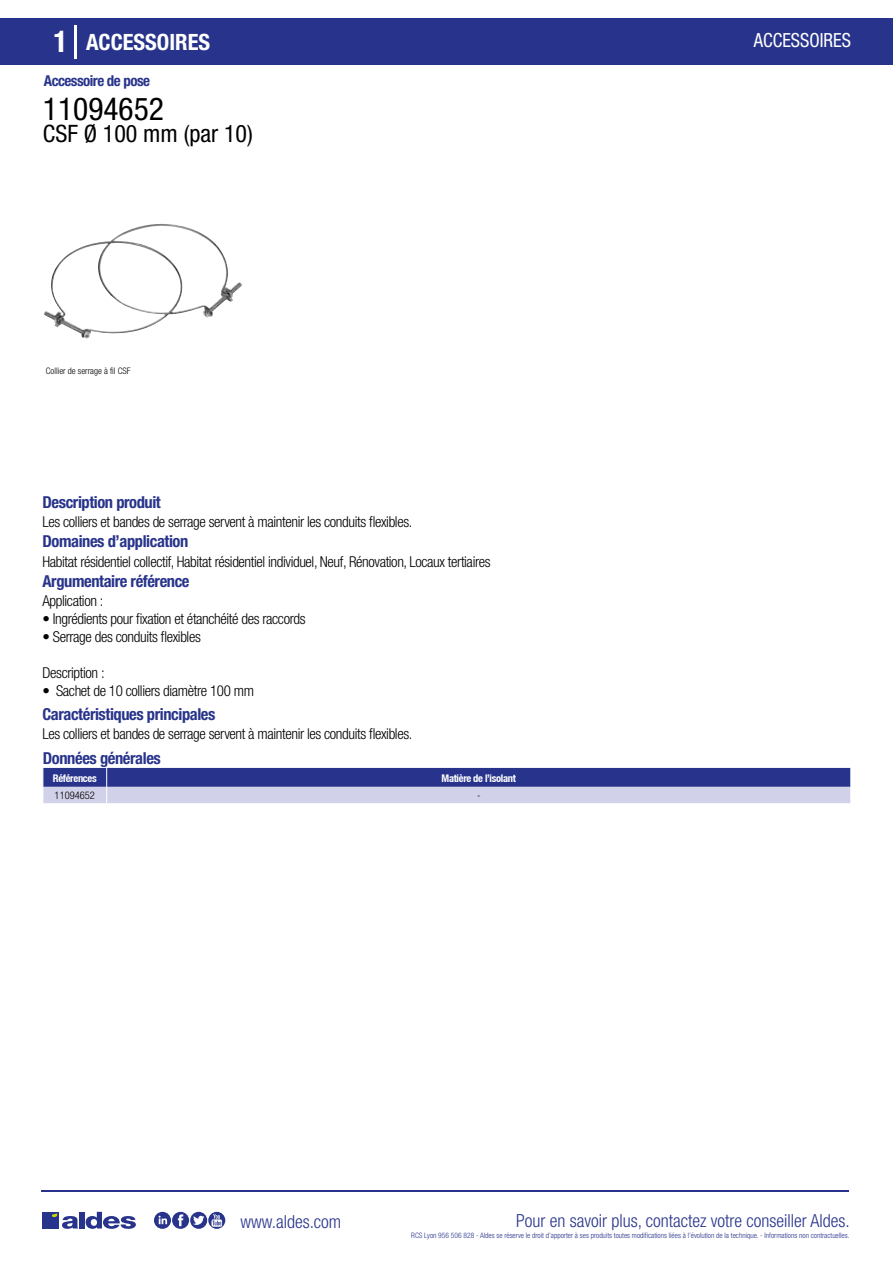
<style>
.page{position:relative;width:893px;height:1263px;background:#fff}
.page>*{position:absolute;margin:0;border:0;box-sizing:border-box;transform-origin:0 0}
.t1{font:condensed 31.5px "Helvetica Neue LT Std";color:#000}
.t2{font:condensed 24px "Helvetica Neue LT Std";color:#000}
.t3{font:700 condensed 22.5px "Helvetica Neue LT Std";color:#fff}
.t4{font:condensed 19.5px "Helvetica Neue LT Std";color:#fff;scale:.95 1}
.t5{font:300 condensed 18px "Helvetica Neue";color:#28348b}
.t6{font:700 condensed 16.5px "Helvetica Neue LT Std";letter-spacing:-.025em;color:#28348b}
.t7{font:300 condensed 15px "Helvetica Neue LT Std";letter-spacing:-.025em;color:#000}
.t8{font:700 condensed 15px "Helvetica Neue LT Std";letter-spacing:-.035em;color:#28348b}
.t9{font:700 condensed 10.5px "Helvetica Neue";letter-spacing:-.03em;color:#fff}
.t10{font:300 condensed 10.5px "Helvetica Neue";color:#000}
.t11{font:300 condensed 9px "Helvetica Neue";color:#000}
.t12{font:300 condensed 7.5px "Helvetica Neue";color:#28348b}
.s1{font-size:30px}
</style>
<div class="page">
<div style="left:0;top:18px;width:893px;height:46px;background:#28348b"></div>
<hr style="left:74px;top:25px;width:2px;height:33px;background:#fff">
<svg style="left:44px;top:224px;width:198px;height:115px"></svg>
<svg style="left:43px;top:768px;width:808px;height:35px;background:#777db7"></svg>
<hr style="left:41px;top:1190px;width:808px;height:1px;background:#28348b">
<svg style="left:154px;top:1212px;width:71px;height:17px"></svg>
<div style="left:42px;top:1212px;width:17px;height:16px;background:#28348b"></div>
<div style="left:79px;top:1212px;width:5px;height:16px;background:#28348b"></div>
<svg style="left:86px;top:1212px;width:50px;height:17px"></svg>
<svg style="left:52px;top:1213px;width:26px;height:16px"></svg>
<h3 class="t3" style="left:54px;top:28px;width:158px"><span class="s1">1</span> ACCESSOIRES</h3>
<h3 class="t4" style="left:754px;top:29px;width:104px">ACCESSOIRES</h3>
<p class="t8" style="left:44px;top:71px;width:108px">Accessoire de pose</p>
<h1 class="t1" style="left:43px;top:91px;width:122px">11094652</h1>
<h2 class="t2" style="left:43px;top:120px;width:211px">CSF Ø 100 mm (par 10)</h2>
<p class="t11" style="left:46px;top:365px;width:86px">Collier de serrage à fil CSF</p>
<p class="t6" style="left:43px;top:492px;width:120px">Description produit</p>
<p class="t6" style="left:43px;top:531px;width:147px">Domaines d’application</p>
<p class="t7" style="left:43px;top:513px;width:371px">Les colliers et bandes de serrage servent à maintenir les conduits flexibles.</p>
<p class="t7" style="left:43px;top:553px;width:450px">Habitat résidentiel collectif, Habitat résidentiel individuel, Neuf, Rénovation, Locaux tertiaires</p>
<p class="t6" style="left:43px;top:571px;width:149px">Argumentaire référence</p>
<p class="t7" style="left:43px;top:592px;width:62px">Application :</p>
<p class="t7" style="left:43px;top:610px;width:265px">• Ingrédients pour fixation et étanchéité des raccords</p>
<p class="t7" style="left:43px;top:628px;width:160px">• Serrage des conduits flexibles</p>
<p class="t7" style="left:43px;top:664px;width:64px">Description :</p>
<p class="t7" style="left:43px;top:682px;width:213px">• Sachet de 10 colliers diamètre 100 mm</p>
<p class="t6" style="left:43px;top:704px;width:174px">Caractéristiques principales</p>
<p class="t7" style="left:43px;top:725px;width:371px">Les colliers et bandes de serrage servent à maintenir les conduits flexibles.</p>
<p class="t6" style="left:43px;top:748px;width:119px">Données générales</p>
<p class="t9" style="left:53px;top:772px;width:45px">Références</p>
<p class="t9" style="left:442px;top:772px;width:76px">Matière de l’isolant</p>
<p class="t10" style="left:55px;top:789px;width:42px">11094652</p>
<p class="t10" style="left:477px;top:789px;width:5px">-</p>
<p class="t5" style="left:240px;top:1211px;width:102px">www.aldes.com</p>
<p class="t5" style="left:516px;top:1211px;width:335px">Pour en savoir plus, contactez votre conseiller Aldes.</p>
<p class="t12" style="left:411px;top:1230px;width:440px">RCS Lyon 956 506 828 - Aldes se réserve le droit d’apporter à ses produits toutes modifications liées à l’évolution de la technique. - Informations non contractuelles.</p>
</div>
